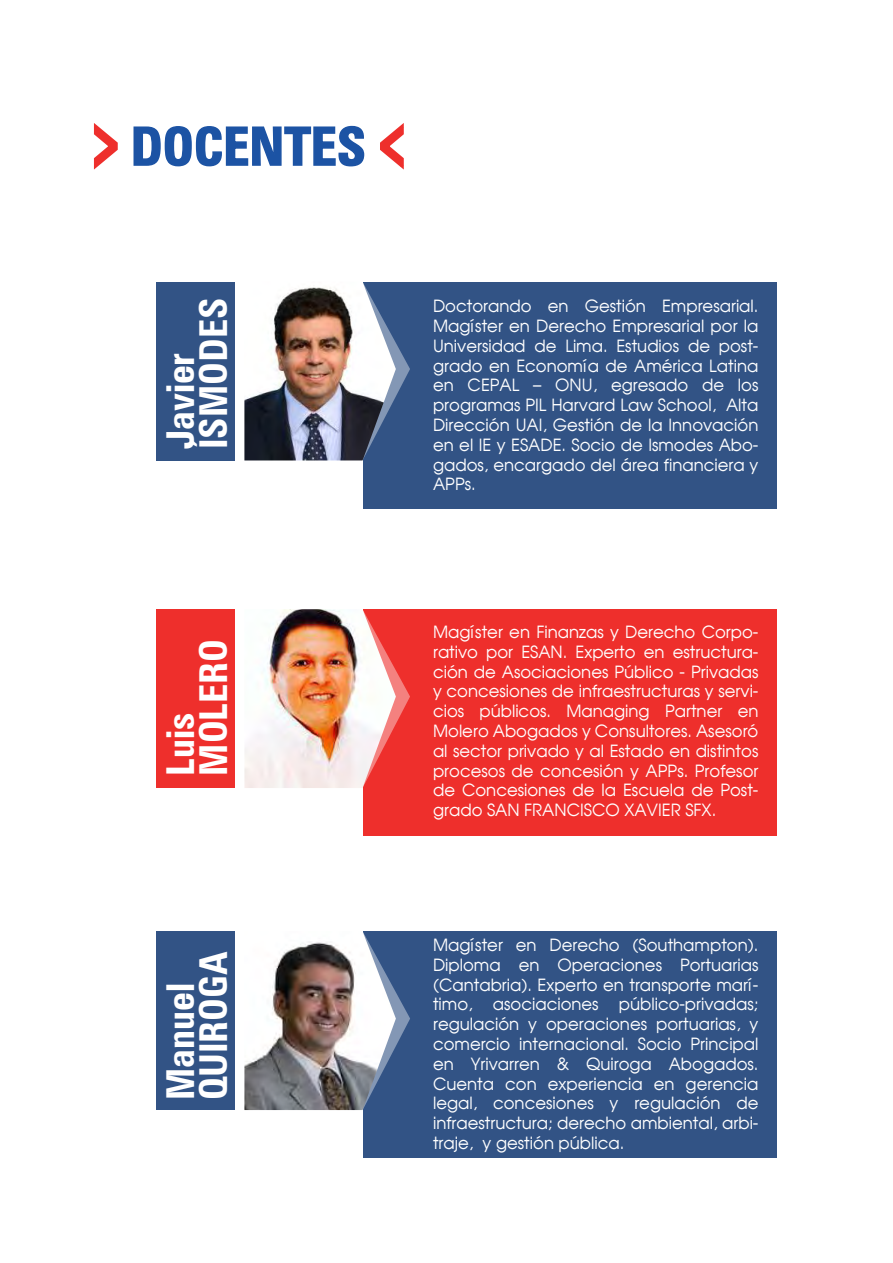
<style>
.page{position:relative;width:893px;height:1263px;background:#fff}
.page>*{position:absolute;margin:0;border:0;box-sizing:border-box;transform-origin:0 0}
.t1{font:700 condensed 52.5px "Zurich BT";color:#1c53a4}
.t2{font:700 condensed 38.55px/33px "Zurich BT";color:#fff}
.t3{font:16.5px/19.8px "Trendex S Si";color:#fff;text-align:justify}
</style>
<div class="page">
<svg style="left:133px;top:125px;width:232px;height:42px"></svg>
<svg style="left:93px;top:123px;width:25px;height:47px"></svg>
<svg style="left:380px;top:123px;width:24px;height:47px"></svg>
<div style="left:363px;top:609px;width:414px;height:227px;background:#ee2f2c"></div>
<div style="left:363px;top:282px;width:414px;height:226px;background:#325385"></div>
<div style="left:363px;top:931px;width:414px;height:226px;background:#325385"></div>
<svg style="left:396px;top:671px;width:14px;height:52px"></svg>
<img style="left:244px;top:609px;width:152px;height:179px">
<div style="left:156px;top:609px;width:79px;height:179px;background:#ee2f2c"></div>
<svg style="left:396px;top:343px;width:14px;height:53px"></svg>
<img style="left:244px;top:283px;width:152px;height:177px">
<div style="left:156px;top:282px;width:79px;height:178px;background:#325385"></div>
<svg style="left:396px;top:993px;width:14px;height:53px"></svg>
<img style="left:244px;top:932px;width:152px;height:178px">
<div style="left:156px;top:931px;width:79px;height:179px;background:#325385"></div>
<h1 class="t1" style="left:130px;top:114px;width:237px">DOCENTES</h1>
<h2 class="t2" style="left:164px;top:449px;width:153px;rotate:-90deg">Javier<br>ÍSMODES</h2>
<h2 class="t2" style="left:164px;top:775px;width:138px;rotate:-90deg">Luis<br>MOLERO</h2>
<h2 class="t2" style="left:164px;top:1100px;width:150px;rotate:-90deg">Manuel<br>QUIROGA</h2>
<p class="t3" style="left:433px;top:296px;width:327px">Doctorando en Gestión Empresarial.<br>Magíster en Derecho Empresarial por la Universidad de Lima. Estudios de post&shy;grado en Economía de América Latina en CEPAL – ONU, egresado de los programas PIL Harvard Law School, Alta Dirección UAI, Gestión de la Innovación en el IE y ESADE. Socio de Ismodes Abo&shy;gados, encargado del área financiera y APPs.</p>
<p class="t3" style="left:433px;top:622px;width:327px">Magíster en Finanzas y Derecho Corpo&shy;rativo por ESAN. Experto en estructura&shy;ción de Asociaciones Público - Privadas y concesiones de infraestructuras y servi&shy;cios públicos. Managing Partner en Molero Abogados y Consultores. Asesoró al sector privado y al Estado en distintos procesos de concesión y APPs. Profesor de Concesiones de la Escuela de Post&shy;grado SAN FRANCISCO XAVIER SFX.</p>
<p class="t3" style="left:433px;top:935px;width:327px">Magíster en Derecho (Southampton).<br>Diploma en Operaciones Portuarias (Cantabria). Experto en transporte marí&shy;timo, asociaciones público-privadas; regulación y operaciones portuarias, y comercio internacional. Socio Principal en Yrivarren &amp; Quiroga Abogados.<br>Cuenta con experiencia en gerencia legal, concesiones y regulación de infraestructura; derecho ambiental, arbi&shy;traje, y gestión pública.</p>
</div>
